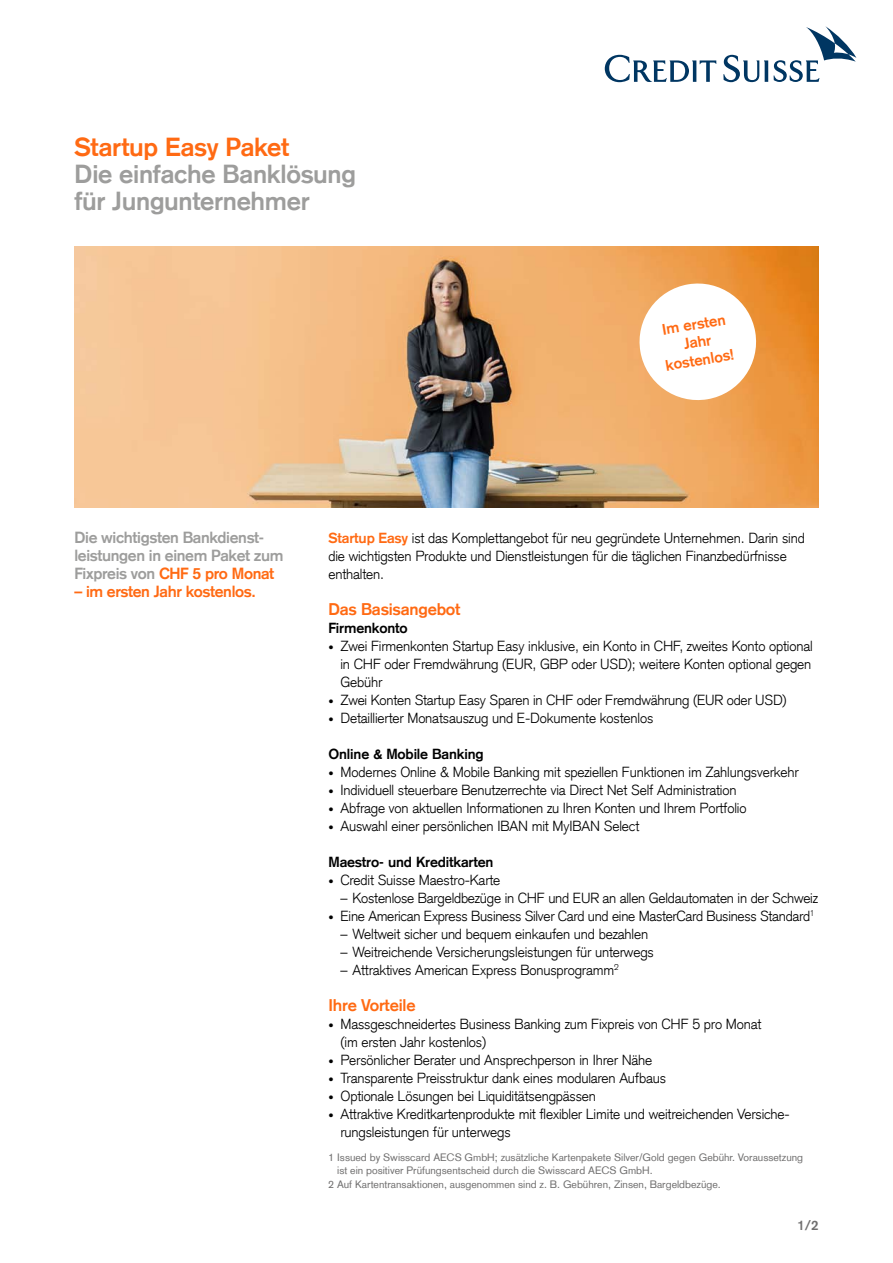
<style>
.page{position:relative;width:893px;height:1263px;background:#fff}
.page>*{position:absolute;margin:0;border:0;box-sizing:border-box;transform-origin:0 0}
.t1{font:700 25.5px/27px "Credit Suisse Type";letter-spacing:-.01em;color:#9d9d9c}
.t2{font:700 25.5px "Credit Suisse Type";letter-spacing:-.01em;color:#ff6a13}
.t3{font:700 16.5px "Credit Suisse Type";letter-spacing:-.01em;color:#ff6a13}
.t4{font:700 15.75px/18px "Credit Suisse Type";letter-spacing:-.02em;color:#9d9d9c}
.t5{font:700 15.75px "Credit Suisse Type";letter-spacing:-.02em;color:#ff6a13}
.t6{font:700 15px/18px "Credit Suisse Type";color:#ff6a13;text-align:center}
.t7{font:300 14.25px/18px "Credit Suisse Type";letter-spacing:-.01em;color:#000}
.t8{font:700 14.25px "Credit Suisse Type";letter-spacing:-.01em;color:#000}
.t9{font:700 13.5px "Credit Suisse Type";color:#706f6f}
.t10{font:10.5px "Credit Suisse Type";color:#706f6f}
.s1{color:#ff6a13}
.s2{font-weight:700;color:#ff6a13}
.s3{font-size:10.5px}
</style>
<div class="page">
<img style="left:74px;top:246px;width:745px;height:261px">
<svg style="left:635px;top:279px;width:126px;height:126px"></svg>
<svg style="left:605px;top:26px;width:251px;height:56px"></svg>
<h1 class="t2" style="left:74px;top:132px;width:216px">Startup Easy Paket</h1>
<h1 class="t1" style="left:74px;top:161px;width:283px">Die einfache Banklösung für Jungunternehmer</h1>
<p class="t6" style="left:658px;top:322px;width:71px;rotate:-10deg">Im ersten<br>Jahr kostenlos!</p>
<p class="t4" style="left:74px;top:529px;width:211px">Die wichtigsten Bankdienst&shy;leistungen in einem Paket zum<br>Fixpreis von <span class="s1">CHF 5 pro Monat</span></p>
<p class="t5" style="left:74px;top:582px;width:183px">– im ersten Jahr kostenlos.</p>
<p class="t7" style="left:328px;top:529px;width:478px"><span class="s2">Startup Easy</span> ist das Komplettangebot für neu gegründete Unternehmen. Darin sind die wichtigsten Produkte und Dienstleistungen für die täglichen Finanzbedürfnisse enthalten.</p>
<p class="t3" style="left:328px;top:599px;width:134px">Das Basisangebot</p>
<p class="t8" style="left:328px;top:620px;width:81px">Firmenkonto</p>
<p class="t7" style="left:340px;top:637px;width:474px;text-align:justify;text-indent:-12px"><span class="s3">•</span> Zwei Firmenkonten Startup Easy inklusive, ein Konto in CHF, zweites Konto optional in CHF oder Fremdwährung (EUR, GBP oder USD); weitere Konten optional gegen Gebühr</p>
<p class="t7" style="left:328px;top:691px;width:460px"><span class="s3">•</span> Zwei Konten Startup Easy Sparen in CHF oder Fremdwährung (EUR oder USD)</p>
<p class="t7" style="left:328px;top:709px;width:326px"><span class="s3">•</span> Detaillierter Monatsauszug und E-Dokumente kostenlos</p>
<p class="t8" style="left:328px;top:746px;width:157px">Online &amp; Mobile Banking</p>
<p class="t7" style="left:328px;top:763px;width:472px"><span class="s3">•</span> Modernes Online &amp; Mobile Banking mit speziellen Funktionen im Zahlungsverkehr</p>
<p class="t7" style="left:328px;top:781px;width:410px"><span class="s3">•</span> Individuell steuerbare Benutzerrechte via Direct Net Self Administration</p>
<p class="t7" style="left:328px;top:799px;width:419px"><span class="s3">•</span> Abfrage von aktuellen Informationen zu Ihren Konten und Ihrem Portfolio</p>
<p class="t7" style="left:328px;top:817px;width:312px"><span class="s3">•</span> Auswahl einer persönlichen IBAN mit MyIBAN Select</p>
<p class="t8" style="left:328px;top:854px;width:167px">Maestro- und Kreditkarten</p>
<p class="t7" style="left:328px;top:871px;width:173px"><span class="s3">•</span> Credit Suisse Maestro-Karte</p>
<p class="t7" style="left:340px;top:889px;width:479px">– Kostenlose Bargeldbezüge in CHF und EUR an allen Geldautomaten in der Schweiz</p>
<p class="t7" style="left:328px;top:907px;width:487px"><span class="s3">•</span> Eine American Express Business Silver Card und eine MasterCard Business Standard<sup>1</sup></p>
<p class="t7" style="left:340px;top:925px;width:309px">– Weltweit sicher und bequem einkaufen und bezahlen</p>
<p class="t7" style="left:340px;top:943px;width:315px">– Weitreichende Versicherungsleistungen für unterwegs</p>
<p class="t7" style="left:340px;top:961px;width:280px">– Attraktives American Express Bonusprogramm<sup>2</sup></p>
<p class="t3" style="left:328px;top:995px;width:89px">Ihre Vorteile</p>
<p class="t7" style="left:340px;top:1015px;width:422px;text-indent:-12px"><span class="s3">•</span> Massgeschneidertes Business Banking zum Fixpreis von CHF 5 pro Monat (im ersten Jahr kostenlos)</p>
<p class="t7" style="left:328px;top:1051px;width:325px"><span class="s3">•</span> Persönlicher Berater und Ansprechperson in Ihrer Nähe</p>
<p class="t7" style="left:328px;top:1069px;width:339px"><span class="s3">•</span> Transparente Preisstruktur dank eines modularen Aufbaus</p>
<p class="t7" style="left:328px;top:1087px;width:269px"><span class="s3">•</span> Optionale Lösungen bei Liquiditätsengpässen</p>
<p class="t7" style="left:340px;top:1105px;width:451px;text-indent:-12px"><span class="s3">•</span> Attraktive Kreditkartenprodukte mit flexibler Limite und weitreichenden Versiche&shy;rungsleistungen für unterwegs</p>
<p class="t10" style="left:328px;top:1151px;width:476px">1 Issued by Swisscard AECS GmbH; zusätzliche Kartenpakete Silver/Gold gegen Gebühr. Voraussetzung</p>
<p class="t10" style="left:337px;top:1164px;width:317px">ist ein positiver Prüfungsentscheid durch die Swisscard AECS GmbH.</p>
<p class="t10" style="left:328px;top:1178px;width:394px">2 Auf Kartentransaktionen, ausgenommen sind z. B. Gebühren, Zinsen, Bargeldbezüge.</p>
<p class="t9" style="left:797px;top:1217px;width:23px">1/2</p>
</div>
